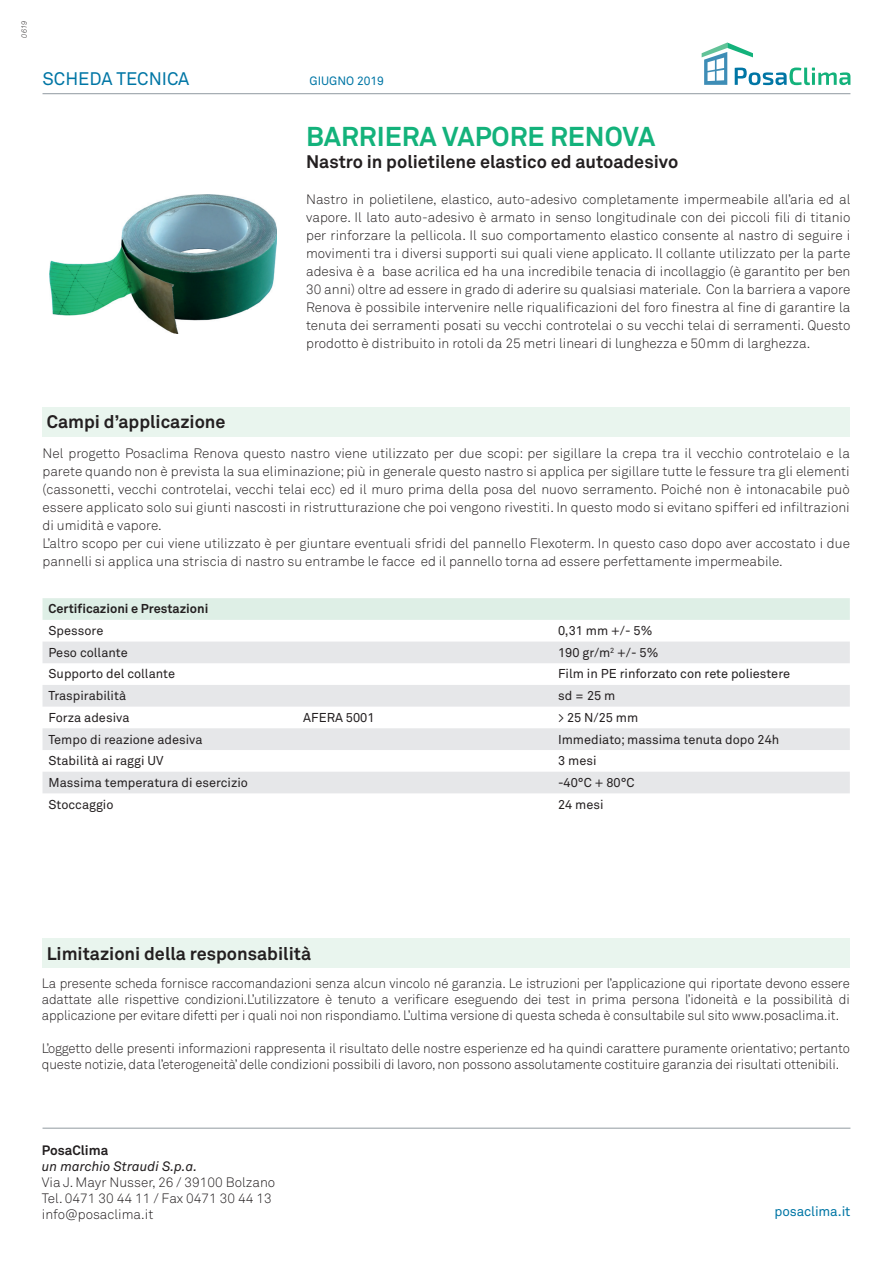
<style>
.page{position:relative;width:893px;height:1263px;background:#fff}
.page>*{position:absolute;margin:0;border:0;box-sizing:border-box;transform-origin:0 0}
.t1{font:700 27px "Akkurat";color:#13b27b}
.t2{font:700 18px "Akkurat";color:#231f20}
.t3{font:18px "Akkurat";color:#0076a5}
.t4{font:300 13.5px/18px "Akkurat";color:#231f20}
.t5{font:italic 13.5px "Akkurat";color:#231f20}
.t6{font:13.5px "Akkurat";letter-spacing:-.01em;color:#0076a5}
.t7{font:700 13.5px "Akkurat";color:#231f20}
.t8{font:12.75px "Akkurat";color:#231f20}
.t9{font:700 12.75px "Akkurat";color:#231f20}
.t10{font:12px "Akkurat";color:#0076a5}
.t11{font:italic 300 7.5px "Akkurat";color:#231f20}
</style>
<div class="page">
<svg style="left:702px;top:43px;width:148px;height:42px"></svg>
<hr style="left:43px;top:93px;width:807px;height:1px;background:#9da5ab">
<hr style="left:43px;top:1127px;width:807px;height:2px;background:#9da5ab">
<div style="left:42px;top:938px;width:808px;height:30px;background:#e9f5ee"></div>
<div style="left:43px;top:407px;width:807px;height:30px;background:#e9f5ee"></div>
<img style="left:50px;top:195px;width:226px;height:139px">
<div style="left:43px;top:598px;width:807px;height:22px;background:#deefe6"></div>
<svg style="left:43px;top:641px;width:807px;height:152px;fill:#e6e7e9"></svg>
<p class="t11" style="left:20px;top:38px;width:18px;rotate:-90deg">0619</p>
<h2 class="t3" style="left:43px;top:68px;width:148px">SCHEDA TECNICA</h2>
<p class="t10" style="left:309px;top:74px;width:76px">GIUGNO 2019</p>
<h1 class="t1" style="left:306px;top:120px;width:351px">BARRIERA VAPORE RENOVA</h1>
<h2 class="t2" style="left:306px;top:150px;width:374px">Nastro in polietilene elastico ed autoadesivo</h2>
<p class="t4" style="left:306px;top:190px;width:546px;text-align:justify">Nastro in polietilene, elastico, auto-adesivo completamente impermeabile all’aria ed al vapore. Il lato auto-adesivo è armato in senso longitudinale con dei piccoli fili di titanio per rinforzare la pellicola. Il suo comportamento elastico consente al nastro di seguire i movimenti tra i diversi supporti sui quali viene applicato. Il collante utilizzato per la parte adesiva è a base acrilica ed ha una incredibile tenacia di incollaggio (è garantito per ben 30 anni) oltre ad essere in grado di aderire su qualsiasi materiale. Con la barriera a vapore Renova è possibile intervenire nelle riqualificazioni del foro finestra al fine di garantire la tenuta dei serramenti posati su vecchi controtelai o su vecchi telai di serramenti. Questo prodotto è distribuito in rotoli da 25 metri lineari di lunghezza e 50mm di larghezza.</p>
<h2 class="t2" style="left:47px;top:411px;width:180px">Campi d’applicazione</h2>
<p class="t4" style="left:43px;top:445px;width:809px">Nel progetto Posaclima Renova questo nastro viene utilizzato per due scopi: per sigillare la crepa tra il vecchio controtelaio e la parete quando non è prevista la sua eliminazione; più in generale questo nastro si applica per sigillare tutte le fessure tra gli elementi (cassonetti, vecchi controtelai, vecchi telai ecc) ed il muro prima della posa del nuovo serramento. Poiché non è intonacabile può essere applicato solo sui giunti nascosti in ristrutturazione che poi vengono rivestiti. In questo modo si evitano spifferi ed infiltrazioni di umidità e vapore.<br>L’altro scopo per cui viene utilizzato è per giuntare eventuali sfridi del pannello Flexoterm. In questo caso dopo aver accostato i due pannelli si applica una striscia di nastro su entrambe le facce ed il pannello torna ad essere perfettamente impermeabile.</p>
<p class="t9" style="left:49px;top:601px;width:161px">Certificazioni e Prestazioni</p>
<p class="t8" style="left:49px;top:623px;width:56px">Spessore</p>
<p class="t8" style="left:558px;top:623px;width:96px">0,31 mm +/- 5%</p>
<p class="t8" style="left:49px;top:645px;width:81px">Peso collante</p>
<p class="t8" style="left:558px;top:645px;width:102px">190 gr/m<sup>2</sup> +/- 5%</p>
<p class="t8" style="left:49px;top:666px;width:128px">Supporto del collante</p>
<p class="t8" style="left:558px;top:666px;width:234px">Film in PE rinforzato con rete poliestere</p>
<p class="t8" style="left:49px;top:688px;width:79px">Traspirabilità</p>
<p class="t8" style="left:558px;top:688px;width:59px">sd = 25 m</p>
<p class="t8" style="left:49px;top:710px;width:82px">Forza adesiva</p>
<p class="t8" style="left:303px;top:710px;width:73px">AFERA 5001</p>
<p class="t8" style="left:558px;top:710px;width:82px">&gt; 25 N/25 mm</p>
<p class="t8" style="left:49px;top:732px;width:156px">Tempo di reazione adesiva</p>
<p class="t8" style="left:558px;top:732px;width:223px">Immediato; massima tenuta dopo 24h</p>
<p class="t8" style="left:49px;top:753px;width:117px">Stabilità ai raggi UV</p>
<p class="t8" style="left:558px;top:753px;width:40px">3 mesi</p>
<p class="t8" style="left:49px;top:775px;width:201px">Massima temperatura di esercizio</p>
<p class="t8" style="left:558px;top:775px;width:78px">-40°C + 80°C</p>
<p class="t8" style="left:49px;top:797px;width:67px">Stoccaggio</p>
<p class="t8" style="left:558px;top:797px;width:47px">24 mesi</p>
<h2 class="t2" style="left:47px;top:942px;width:266px">Limitazioni della responsabilità</h2>
<p class="t4" style="left:42px;top:975px;width:809px;line-height:16.2px;text-align:justify">La presente scheda fornisce raccomandazioni senza alcun vincolo né garanzia. Le istruzioni per l’applicazione qui riportate devono essere adattate alle rispettive condizioni.L’utilizzatore è tenuto a verificare eseguendo dei test in prima persona l’idoneità e la possibilità di applicazione per evitare difetti per i quali noi non rispondiamo. L’ultima versione di questa scheda è consultabile sul sito www.posaclima.it.</p>
<p class="t4" style="left:42px;top:1040px;width:809px;line-height:16.2px">L’oggetto delle presenti informazioni rappresenta il risultato delle nostre esperienze ed ha quindi carattere puramente orientativo; pertanto queste notizie, data l’eterogeneità’ delle condizioni possibili di lavoro, non possono assolutamente costituire garanzia dei risultati ottenibili.</p>
<p class="t7" style="left:42px;top:1141px;width:68px">PosaClima</p>
<p class="t5" style="left:42px;top:1158px;width:157px">un marchio Straudi S.p.a.</p>
<p class="t4" style="left:42px;top:1174px;width:235px;line-height:16.2px">Via J. Mayr Nusser, 26 / 39100 Bolzano<br>Tel. 0471 30 44 11 / Fax 0471 30 44 13 info@posaclima.it</p>
<p class="t6" style="left:774px;top:1204px;width:77px">posaclima.it</p>
</div>
